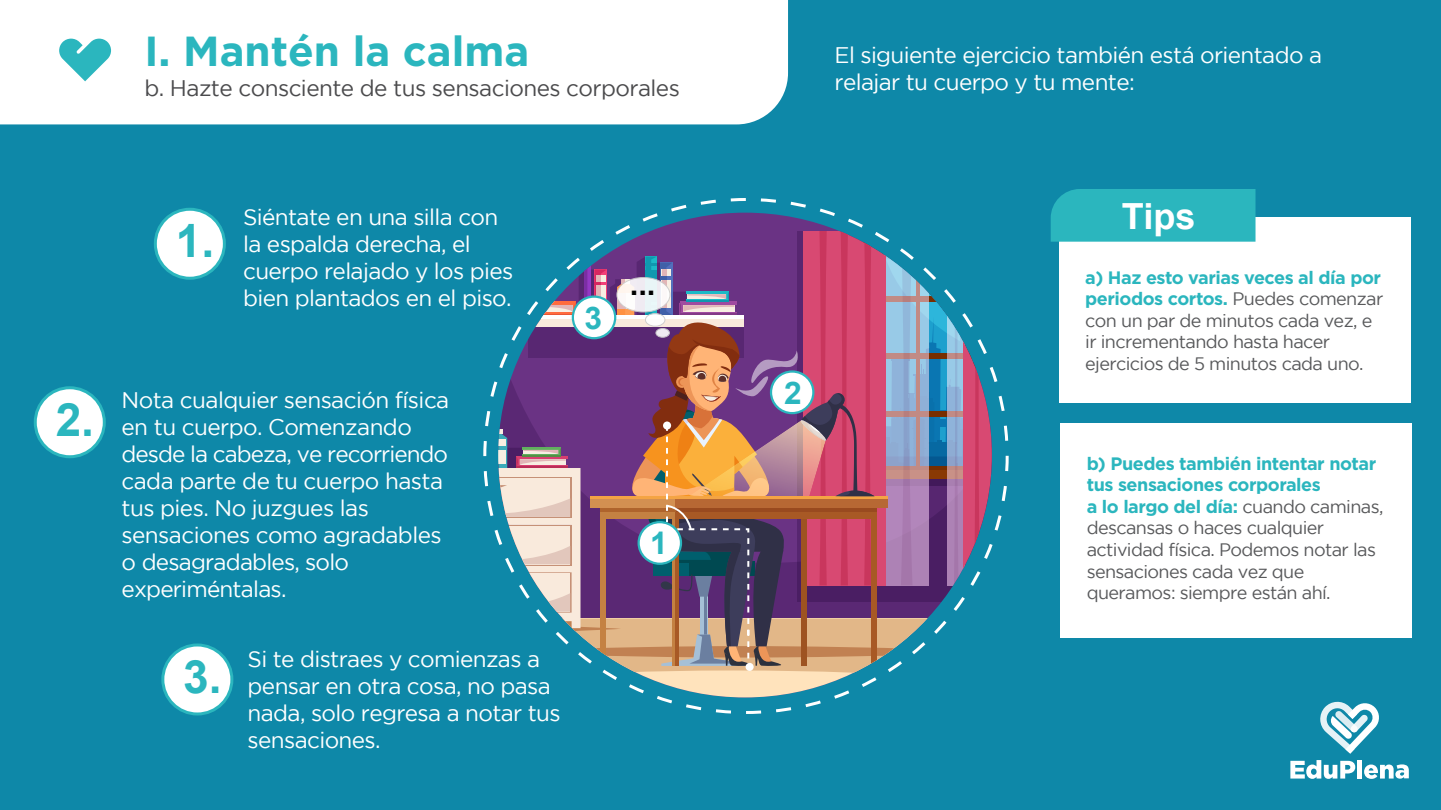
<style>
.page{position:relative;width:1441px;height:810px;background:#fff}
.page>*{position:absolute;margin:0;border:0;box-sizing:border-box;transform-origin:0 0}
.t1{font:700 46.05px "Arial";color:#2bb6be}
.t2{font:700 42px "Gotham";color:#2bb6be}
.t3{font:700 36px "Arial";color:#fff}
.t4{font:700 31.2px "Arial";color:#2bb6be}
.t5{font:700 30.9px "Arial";color:#000}
.t6{font:22.5px/27px "Gotham";letter-spacing:-.03em;color:#fff}
.t7{font:22.5px "Gotham";letter-spacing:-.025em;color:#4b4b4d}
.t8{font:18px/21.6px "Gotham";letter-spacing:-.035em;color:#58595b}
.s1{font-weight:700;color:#2bb6be}
</style>
<div class="page">
<div style="left:0;top:0;width:1440px;height:810px;background:#0e88a8"></div>
<div style="left:1059px;top:218px;width:351px;height:186px;background:#fff"></div>
<div style="left:1050px;top:189px;width:205px;height:53px;background:#2bb6be"></div>
<div style="left:0;top:0;width:788px;height:124px;background:#fff"></div>
<svg style="left:59px;top:39px;width:52px;height:42px;background:#7bd1d6"></svg>
<svg style="left:617px;top:213px;width:246px;height:18px;fill:#6a3384"></svg>
<svg style="left:629px;top:683px;width:242px;height:14px"></svg>
<svg style="left:498px;top:231px;width:493px;height:452px"></svg>
<div style="left:663px;top:422px;width:8px;height:8px;background:#fff;border-radius:50%"></div>
<div style="left:745px;top:663px;width:8px;height:8px;background:#fff;border-radius:50%"></div>
<div style="left:638px;top:522px;width:43px;height:42px;background:#fff;border-radius:50%"></div>
<div style="left:637px;top:521px;width:45px;height:44px;border:2px solid #2bb6be;border-radius:50%"></div>
<div style="left:163px;top:645px;width:69px;height:69px;background:#fff;border-radius:50%"></div>
<div style="left:161px;top:644px;width:72px;height:72px;border:3px solid #2bb6be;border-radius:50%"></div>
<div style="left:770px;top:372px;width:43px;height:41px;background:#fff;border-radius:50%"></div>
<div style="left:769px;top:370px;width:45px;height:44px;border:2px solid #2bb6be;border-radius:50%"></div>
<div style="left:572px;top:297px;width:43px;height:41px;background:#fff;border-radius:50%"></div>
<div style="left:571px;top:295px;width:45px;height:44px;border:2px solid #2bb6be;border-radius:50%"></div>
<div style="left:35px;top:388px;width:69px;height:69px;background:#fff;border-radius:50%"></div>
<div style="left:34px;top:386px;width:72px;height:72px;border:3px solid #2bb6be;border-radius:50%"></div>
<div style="left:155px;top:209px;width:69px;height:69px;background:#fff;border-radius:50%"></div>
<div style="left:154px;top:208px;width:72px;height:72px;border:3px solid #2bb6be;border-radius:50%"></div>
<div style="left:1059px;top:423px;width:351px;height:215px;background:#fff"></div>
<svg style="left:1320px;top:702px;width:59px;height:52px"></svg>
<svg style="left:1290px;top:760px;width:64px;height:19px"></svg>
<div style="left:1356px;top:760px;width:5px;height:19px;background:#fff"></div>
<svg style="left:1364px;top:764px;width:44px;height:15px"></svg>
<h2 class="t2" style="left:144px;top:27px;width:386px">I. Mantén la calma</h2>
<p class="t7" style="left:144px;top:76px;width:537px">b. Hazte consciente de tus sensaciones corporales</p>
<h1 class="t1" style="left:56px;top:387px;width:40px">2.</h1>
<h1 class="t1" style="left:176px;top:209px;width:40px">1.</h1>
<p class="t6" style="left:243px;top:203px;width:272px">Siéntate en una silla con la espalda derecha, el cuerpo relajado y los pies bien plantados en el piso.</p>
<p class="t6" style="left:121px;top:386px;width:329px">Nota cualquier sensación física en tu cuerpo. Comenzando desde la cabeza, ve recorriendo cada parte de tu cuerpo hasta tus pies. No juzgues las sensaciones como agradables o desagradables, solo experiméntalas.</p>
<h1 class="t1" style="left:183px;top:645px;width:40px">3.</h1>
<p class="t6" style="left:247px;top:646px;width:314px">Si te distraes y comienzas a pensar en otra cosa, no pasa nada, solo regresa a notar tus sensaciones.</p>
<h3 class="t4" style="left:584px;top:296px;width:19px">3</h3>
<h3 class="t5" style="left:629px;top:262px;width:27px">...</h3>
<h3 class="t4" style="left:650px;top:521px;width:19px">1</h3>
<p class="t6" style="left:834px;top:42px;width:489px">El siguiente ejercicio también está orientado a relajar tu cuerpo y tu mente:</p>
<h3 class="t4" style="left:783px;top:371px;width:19px">2</h3>
<h3 class="t3" style="left:1121px;top:191px;width:75px">Tips</h3>
<p class="t8" style="left:1084px;top:266px;width:299px"><span class="s1">a) Haz esto varias veces al día por periodos cortos.</span> Puedes comenzar con un par de minutos cada vez, e ir incrementando hasta hacer ejercicios de 5 minutos cada uno.</p>
<p class="t8" style="left:1086px;top:452px;width:298px"><span class="s1">b) Puedes también intentar notar tus sensaciones corporales<br>a lo largo del día:</span> cuando caminas, descansas o haces cualquier actividad física. Podemos notar las sensaciones cada vez que queramos: siempre están ahí.</p>
</div>
